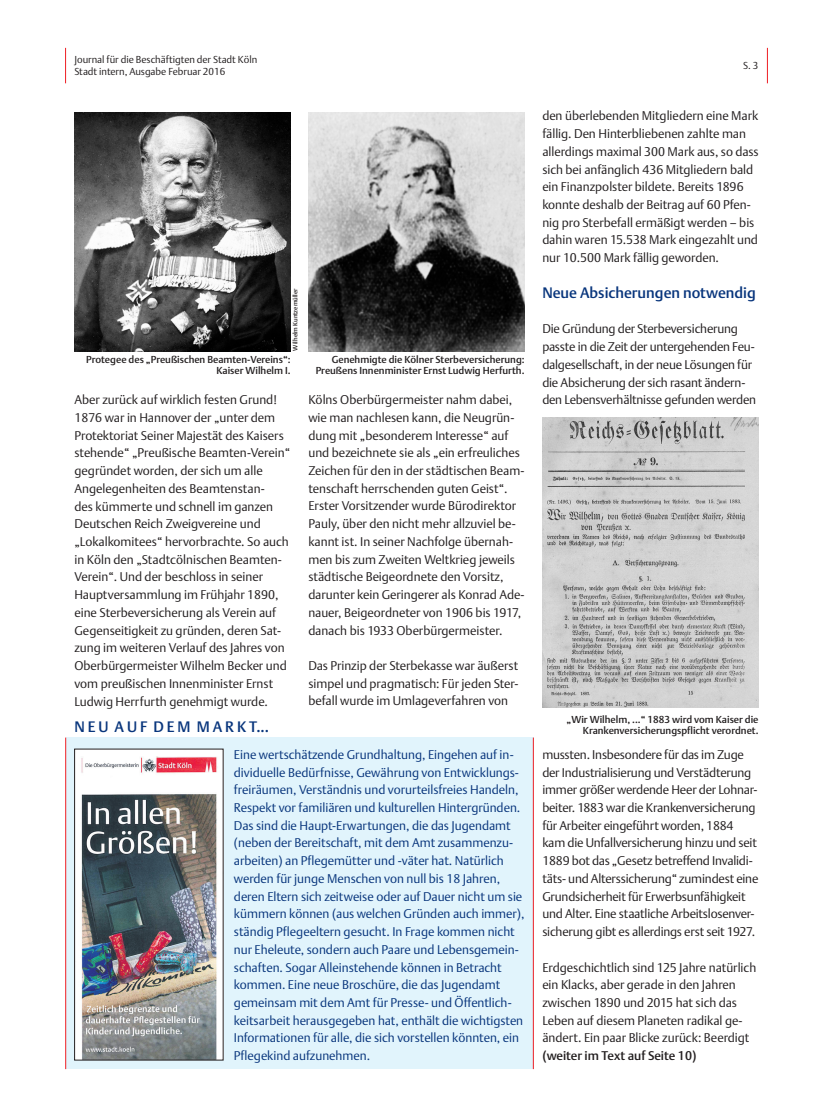
<style>
.page{position:relative;width:833px;height:1117px;background:#fff}
.page>*{position:absolute;margin:0;border:0;box-sizing:border-box;transform-origin:0 0}
.t1{font:15px "DTL Argo T Medium";color:#08357c}
.t2{font:12.5px/17.8px "DTL Argo T Light";letter-spacing:-.01em;color:#231f20}
.t3{font:12.5px/17.8px "DTL Argo T Light";color:#08357c}
.t4{font:12.5px "DTL Argo T Medium";color:#231f20}
.t5{font:10px/11.2px "DTL Argo T Medium";color:#231f20;text-align:right}
.t6{font:10px/12px "DTL Argo T Light";color:#231f20}
.t7{font:6.25px "DTL Argo T Medium";color:#231f20}
</style>
<div class="page">
<hr style="left:65px;top:48px;width:1px;height:35px;background:#ee1d23">
<hr style="left:767px;top:48px;width:1px;height:35px;background:#ee1d23">
<div style="left:66px;top:737px;width:467px;height:331px;background:#e1f4fc"></div>
<hr style="left:65px;top:737px;width:1px;height:331px;background:#ee1d23">
<hr style="left:533px;top:737px;width:1px;height:331px;background:#ee1d23">
<img style="left:76px;top:750px;width:145px;height:307px">
<div style="left:74px;top:748px;width:149px;height:311px;border:1px solid #231f20"></div>
<img style="left:74px;top:113px;width:216px;height:238px">
<img style="left:542px;top:417px;width:216px;height:290px">
<img style="left:308px;top:113px;width:216px;height:238px">
<p class="t6" style="left:74px;top:53px;width:184px">Journal für die Beschäftigten der Stadt Köln<br>Stadt intern, Ausgabe Februar 2016</p>
<p class="t6" style="left:743px;top:59px;width:17px">S. 3</p>
<p class="t7" style="left:291px;top:350px;width:64px;rotate:-90deg">Wilhelm Kuntzemüller</p>
<p class="t5" style="left:86px;top:354px;width:206px">Protegee des „Preußischen Beamten-Vereins“:<br>Kaiser Wilhelm I.</p>
<p class="t5" style="left:316px;top:354px;width:210px">Genehmigte die Kölner Sterbeversicherung:<br>Preußens Innenminister Ernst Ludwig Herfurth.</p>
<p class="t2" style="left:74px;top:390px;width:217px">Aber zurück auf wirklich festen Grund!<br>1876 war in Hannover der „unter dem Protektoriat Seiner Majestät des Kaisers stehende“ „Preußische Beamten-Verein“ gegründet worden, der sich um alle Angelegenheiten des Beamtenstan-<br>des kümmerte und schnell im ganzen Deutschen Reich Zweigvereine und „Lokalkomitees“ hervorbrachte. So auch in Köln den „Stadtcölnischen Beamten-Verein“. Und der beschloss in seiner Hauptversammlung im Frühjahr 1890, eine Sterbeversicherung als Verein auf Gegenseitigkeit zu gründen, deren Sat&shy;zung im weiteren Verlauf des Jahres von Oberbürgermeister Wilhelm Becker und vom preußischen Innenminister Ernst Ludwig Herrfurth genehmigt wurde.</p>
<p class="t2" style="left:308px;top:390px;width:218px">Kölns Oberbürgermeister nahm dabei, wie man nachlesen kann, die Neugrün&shy;dung mit „besonderem Interesse“ auf und bezeichnete sie als „ein erfreuliches Zeichen für den in der städtischen Beam&shy;tenschaft herrschenden guten Geist“.<br>Erster Vorsitzender wurde Bürodirektor Pauly, über den nicht mehr allzuviel be&shy;kannt ist. In seiner Nachfolge übernah&shy;men bis zum Zweiten Weltkrieg jeweils städtische Beigeordnete den Vorsitz, darunter kein Geringerer als Konrad Ade&shy;nauer, Beigeordneter von 1906 bis 1917, danach bis 1933 Oberbürgermeister.</p>
<p class="t2" style="left:308px;top:656px;width:211px;text-align:justify">Das Prinzip der Sterbekasse war äußerst simpel und pragmatisch: Für jeden Ster&shy;befall wurde im Umlageverfahren von</p>
<p class="t1" style="left:74px;top:717px;width:196px">N E U A U F D E M M A R K T...</p>
<p class="t3" style="left:234px;top:745px;width:292px">Eine wertschätzende Grundhaltung, Eingehen auf in&shy;dividuelle Bedürfnisse, Gewährung von Entwicklungs&shy;freiräumen, Verständnis und vorurteilsfreies Handeln, Respekt vor familiären und kulturellen Hintergründen.<br>Das sind die Haupt-Erwartungen, die das Jugendamt (neben der Bereitschaft, mit dem Amt zusammenzu&shy;arbeiten) an Pflegemütter und -väter hat. Natürlich werden für junge Menschen von null bis 18 Jahren, deren Eltern sich zeitweise oder auf Dauer nicht um sie kümmern können (aus welchen Gründen auch immer), ständig Pflegeeltern gesucht. In Frage kommen nicht nur Eheleute, sondern auch Paare und Lebensgemein&shy;schaften. Sogar Alleinstehende können in Betracht kommen. Eine neue Broschüre, die das Jugendamt gemeinsam mit dem Amt für Presse- und Öffentlich&shy;keitsarbeit herausgegeben hat, enthält die wichtigsten Informationen für alle, die sich vorstellen könnten, ein Pflegekind aufzunehmen.</p>
<p class="t2" style="left:542px;top:107px;width:218px">den überlebenden Mitgliedern eine Mark fällig. Den Hinterbliebenen zahlte man allerdings maximal 300 Mark aus, so dass sich bei anfänglich 436 Mitgliedern bald ein Finanzpolster bildete. Bereits 1896 konnte deshalb der Beitrag auf 60 Pfen&shy;nig pro Sterbefall ermäßigt werden – bis dahin waren 15.538 Mark eingezahlt und nur 10.500 Mark fällig geworden.</p>
<p class="t1" style="left:542px;top:283px;width:215px">Neue Absicherungen notwendig</p>
<p class="t2" style="left:542px;top:320px;width:215px">Die Gründung der Sterbeversicherung passte in die Zeit der untergehenden Feu&shy;dalgesellschaft, in der neue Lösungen für die Absicherung der sich rasant ändern&shy;den Lebensverhältnisse gefunden werden</p>
<p class="t5" style="left:566px;top:713px;width:193px">„Wir Wilhelm, ...“ 1883 wird vom Kaiser die<br>Krankenversicherungspflicht verordnet.</p>
<p class="t2" style="left:542px;top:745px;width:218px">mussten. Insbesondere für das im Zuge der Industrialisierung und Verstädterung immer größer werdende Heer der Lohnar&shy;beiter. 1883 war die Krankenversicherung für Arbeiter eingeführt worden, 1884 kam die Unfallversicherung hinzu und seit 1889 bot das „Gesetz betreffend Invalidi&shy;täts- und Alterssicherung“ zumindest eine Grundsicherheit für Erwerbsunfähigkeit und Alter. Eine staatliche Arbeitslosenver&shy;sicherung gibt es allerdings erst seit 1927.</p>
<p class="t2" style="left:542px;top:957px;width:215px">Erdgeschichtlich sind 125 Jahre natürlich ein Klacks, aber gerade in den Jahren zwischen 1890 und 2015 hat sich das Leben auf diesem Planeten radikal ge&shy;ändert. Ein paar Blicke zurück: Beerdigt</p>
<p class="t4" style="left:542px;top:1048px;width:156px">(weiter im Text auf Seite 10)</p>
</div>
